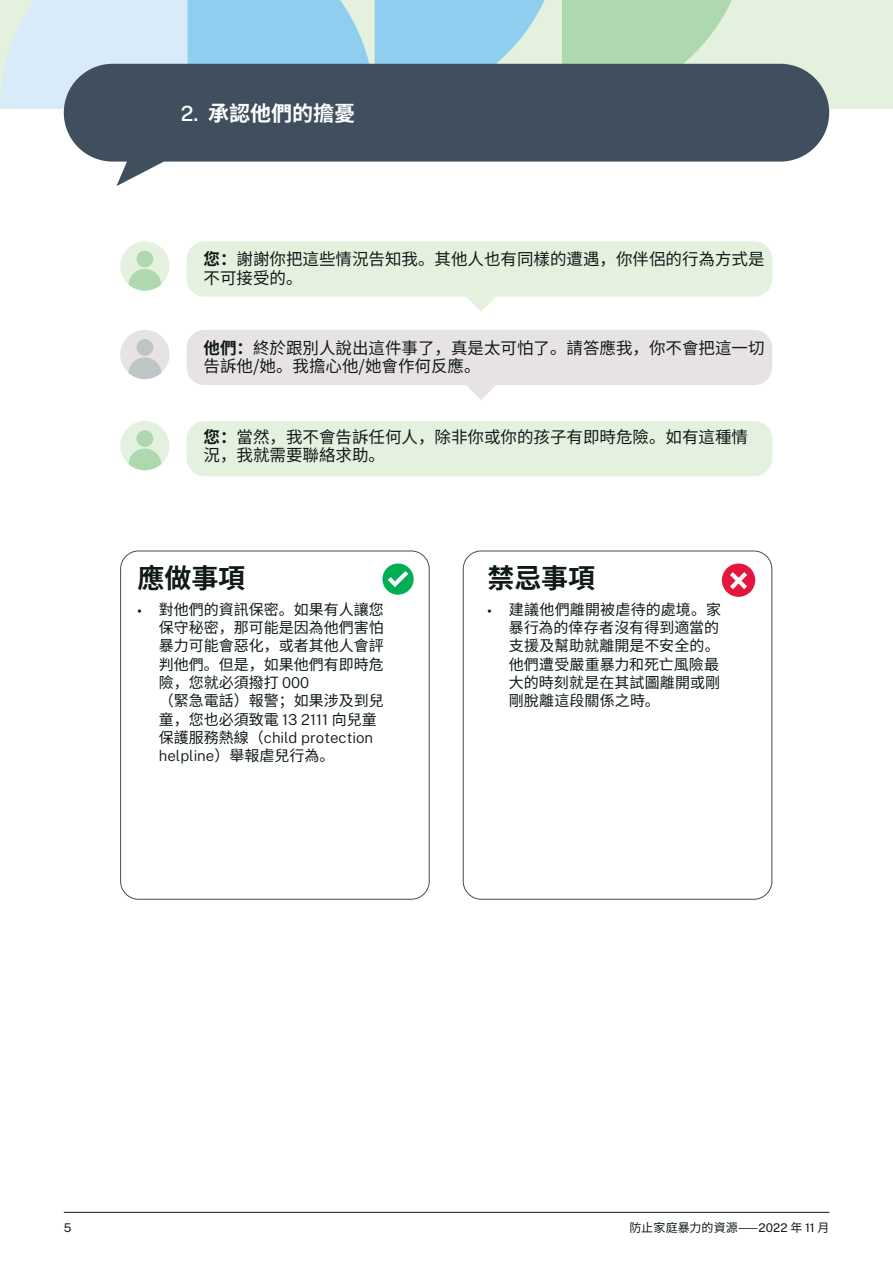
<style>
.page{position:relative;width:893px;height:1263px;background:#fff}
.page>*{position:absolute;margin:0;border:0;box-sizing:border-box;transform-origin:0 0}
.Heading_2__H2{font:700 27px "Noto Sans CJ Ksc";letter-spacing:-.005em;color:#0f1a18}
.Heading_3__H3{font:700 21px "Noto Sans CJ Ksc";color:#fff}
.Body{font:16.5px/18.3px "Noto Sans CJ Ksc";color:#0f1a18}
.Level_1_bullet{font:15px/18.3px "Noto Sans CJ Ksc";color:#0f1a18}
.t1{font:12px "Noto Sans CJ Ksc";letter-spacing:.01em;color:#0f1a18}
.t2{font:100 12px "Public Sans";color:#0f1a18}
.s1{font-family:"Public Sans";font-weight:100}
.s2{font-weight:700}
.s3{font-family:"Myriad Pro"}
</style>
<div class="page">
<div style="left:0;top:0;width:893px;height:108px;background:#e4f1de"></div>
<svg style="left:0;top:0;width:749px;height:108px"></svg>
<hr style="left:64px;top:1212px;width:765px;height:1px;background:#0f1a18">
<div style="left:64px;top:64px;width:765px;height:98px;background:#3f4f5e;border-radius:49px"></div>
<svg style="left:120px;top:421px;width:50px;height:50px"></svg>
<div style="left:136px;top:430px;width:17px;height:17px;background:#aed9b0;border-radius:50%"></div>
<div style="left:187px;top:421px;width:585px;height:55px;background:#e4f1de;border-radius:18px"></div>
<svg style="left:120px;top:330px;width:50px;height:50px"></svg>
<div style="left:136px;top:339px;width:17px;height:17px;background:#bfc5c6;border-radius:50%"></div>
<div style="left:187px;top:330px;width:585px;height:55px;background:#e7e3e2;border-radius:18px"></div>
<svg style="left:466px;top:385px;width:30px;height:15px"></svg>
<div style="left:120px;top:551px;width:310px;height:349px;border:1px solid #3f4f5e;border-radius:18px"></div>
<div style="left:463px;top:551px;width:309px;height:349px;border:1px solid #3f4f5e;border-radius:18px"></div>
<div style="left:382px;top:563px;width:32px;height:32px;background:#00af54;border-radius:50%"></div>
<svg style="left:388px;top:571px;width:20px;height:16px"></svg>
<svg style="left:722px;top:563px;width:33px;height:34px"></svg>
<svg style="left:120px;top:241px;width:50px;height:50px"></svg>
<div style="left:136px;top:251px;width:17px;height:16px;background:#aed9b0;border-radius:50%"></div>
<div style="left:187px;top:241px;width:585px;height:56px;background:#e4f1de;border-radius:18px"></div>
<svg style="left:467px;top:297px;width:29px;height:15px"></svg>
<h3 class="Heading_3__H3" style="left:181px;top:101px;width:176px"><span class="s1">2.</span> 承認他們的擔憂</h3>
<p class="Body" style="left:204px;top:250px;width:562px"><span class="s2">您：</span>謝謝你把這些情況告知我。其他人也有同樣的遭遇，你伴侶的行為方式是不可接受的。</p>
<p class="Body" style="left:204px;top:339px;width:562px"><span class="s2">他們：</span>終於跟別人說出這件事了，真是太可怕了。請答應我，你不會把這一切告訴他/她。我擔心他/她會作何反應。</p>
<p class="Body" style="left:204px;top:428px;width:546px"><span class="s2">您：</span>當然，我不會告訴任何人，除非你或你的孩子有即時危險。如有這種情況，我就需要聯絡求助。</p>
<h2 class="Heading_2__H2" style="left:138px;top:563px;width:109px">應做事項</h2>
<p class="Level_1_bullet" style="left:159px;top:600px;width:226px;text-indent:-21px"><span class="s3">•</span> 對他們的資訊保密。如果有人讓您保守秘密，那可能是因為他們害怕暴力可能會惡化，或者其他人會評判他們。但是，如果他們有即時危險，您就必須撥打 <span class="s1">000<br></span>（緊急電話）報警；如果涉及到兒童，您也必須致電 <span class="s1">13 2111</span> 向兒童保護服務熱線（<span class="s1">child protection helpline</span>）舉報虐兒行為。</p>
<h2 class="Heading_2__H2" style="left:487px;top:563px;width:109px">禁忌事項</h2>
<p class="Level_1_bullet" style="left:509px;top:600px;width:214px;text-indent:-21px"><span class="s3">•</span> 建議他們離開被虐待的處境。家暴行為的倖存者沒有得到適當的支援及幫助就離開是不安全的。他們遭受嚴重暴力和死亡風險最大的時刻就是在其試圖離開或剛剛脫離這段關係之時。</p>
<p class="t2" style="left:64px;top:1219px;width:9px">5</p>
<p class="t1" style="left:629px;top:1221px;width:201px">防止家庭暴力的資源——<span class="s1">2022</span> 年 <span class="s1">11</span> 月</p>
</div>
